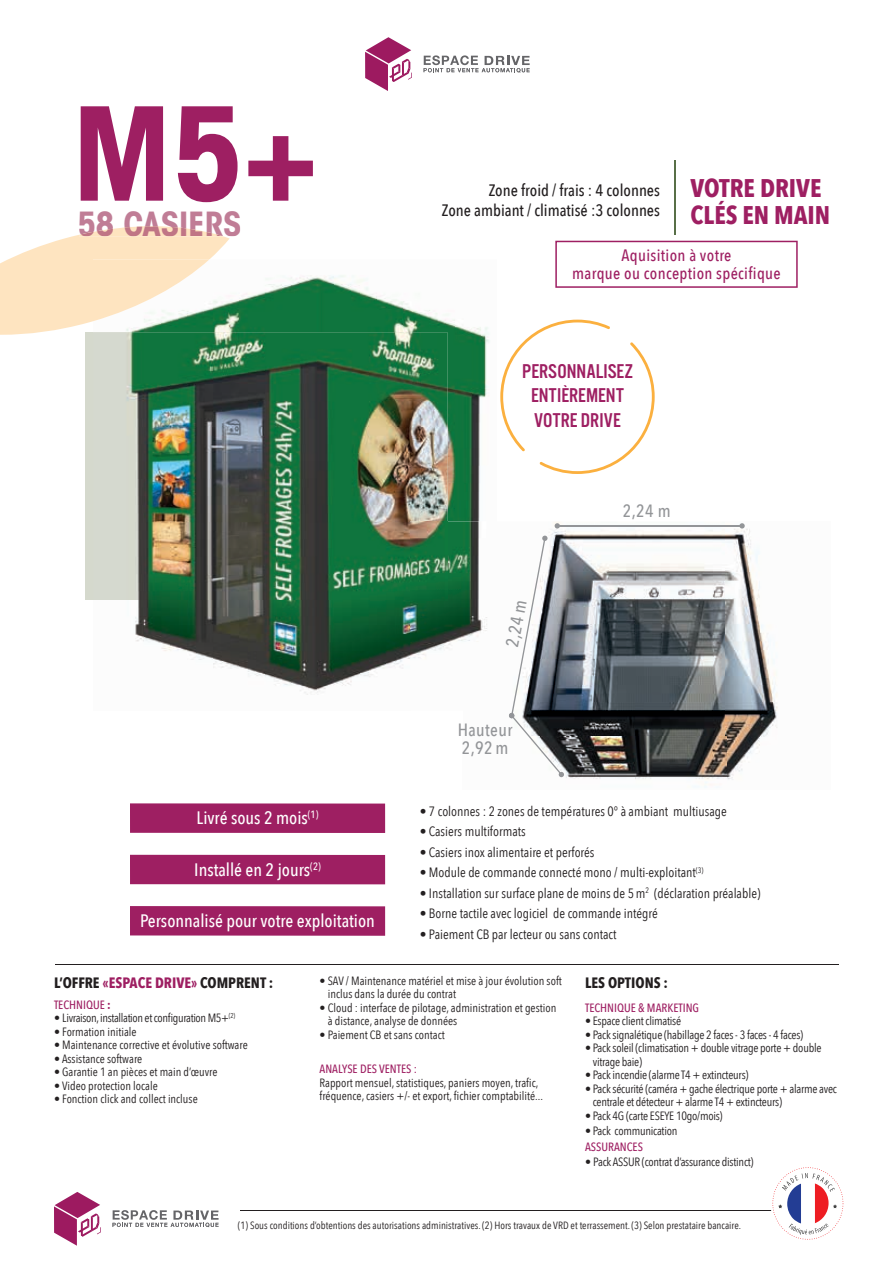
<style>
.page{position:relative;width:893px;height:1263px;background:#fff}
.page>*{position:absolute;margin:0;border:0;box-sizing:border-box;transform-origin:0 0}
.t1{font:700 condensed 127.5px "ITC Avant Garde Std";color:#9e1f62}
.t2{font:700 condensed 33px "ITC Avant Garde Std";color:#c07d96}
.t3{font:700 25.5px/27px "Avenir Next Condensed";color:#9e1f62}
.t4{font:20.7px/24.9px "Alternate Got No 3 D";color:#9e1f62;text-align:center}
.t5{font:500 18px "Avenir Next Condensed";color:#fff}
.t6{font:500 17.7px/17.7px "Avenir Next Condensed";letter-spacing:.02em;color:#939598}
.t7{font:500 16.5px/19.5px "Avenir Next Condensed";color:#231f20;text-align:right}
.t8{font:500 16.5px/18px "Avenir Next Condensed";letter-spacing:.02em;color:#9e1f62;text-align:center}
.t9{font:700 15px "Avenir Next Condensed";color:#231f20}
.t10{font:13.5px "Avenir Next Condensed";color:#231f20}
.t11{font:12px/13.5px "Avenir Next Condensed";color:#231f20}
.t12{font:12px/13.5px "Avenir Next Condensed";letter-spacing:-.02em;color:#231f20}
.t13{font:500 12px "Avenir Next Condensed";color:#9e1f62}
.t14{font:12px "Avenir Next Condensed";letter-spacing:-.03em;color:#231f20}
.t15{font:10.5px "Avenir Next Condensed";color:#231f20}
.s1{color:#9e1f62}
.s2{font-weight:700}
</style>
<div class="page">
<hr style="left:675px;top:161px;width:1px;height:74px;background:#586f47">
<div style="left:85px;top:332px;width:362px;height:268px;background:#d5d9cd"></div>
<svg style="left:0;top:226px;width:230px;height:109px"></svg>
<img style="left:544px;top:522px;width:234px;height:266px">
<hr style="left:557px;top:525px;width:185px;height:1px;background:#939598">
<svg style="left:555px;top:523px;width:5px;height:5px"></svg>
<svg style="left:739px;top:523px;width:6px;height:5px"></svg>
<svg style="left:509px;top:536px;width:55px;height:241px"></svg>
<hr style="left:240px;top:1210px;width:581px;height:1px;background:#231f20">
<svg style="left:54px;top:1192px;width:47px;height:54px"></svg>
<svg style="left:113px;top:1210px;width:106px;height:17px"></svg>
<div style="left:770px;top:1165px;width:75px;height:77px;background:#fff;border-radius:50%"></div>
<svg style="left:772px;top:1167px;width:71px;height:73px"></svg>
<svg style="left:365px;top:37px;width:47px;height:54px"></svg>
<svg style="left:424px;top:55px;width:106px;height:18px"></svg>
<svg style="left:500px;top:320px;width:155px;height:154px"></svg>
<img style="left:93px;top:259px;width:397px;height:262px">
<img style="left:93px;top:332px;width:354px;height:268px">
<img style="left:93px;top:259px;width:116px;height:62px">
<img style="left:135px;top:600px;width:275px;height:95px">
<img style="left:410px;top:521px;width:77px;height:137px">
<img style="left:410px;top:521px;width:37px;height:79px">
<svg style="left:555px;top:241px;width:243px;height:47px"></svg>
<hr style="left:55px;top:964px;width:784px;height:1px;background:#231f20">
<div style="left:130px;top:803px;width:255px;height:30px;background:#9e1f62"></div>
<div style="left:130px;top:855px;width:255px;height:29px;background:#9e1f62"></div>
<div style="left:130px;top:906px;width:255px;height:30px;background:#9e1f62"></div>
<h1 class="t1" style="left:72px;top:73px;width:248px">M5+</h1>
<h2 class="t2" style="left:77px;top:203px;width:165px">58 CASIERS</h2>
<h3 class="t5" style="left:197px;top:807px;width:123px">Livré sous 2 mois<sup>(1)</sup></h3>
<h3 class="t5" style="left:194px;top:858px;width:128px">Installé en 2 jours<sup>(2)</sup></h3>
<h3 class="t5" style="left:140px;top:910px;width:236px">Personnalisé pour votre exploitation</h3>
<h3 class="t7" style="left:442px;top:181px;width:220px">Zone froid / frais : 4 colonnes<br>Zone ambiant / climatisé :3 colonnes</h3>
<h3 class="t3" style="left:690px;top:175px;width:141px">VOTRE DRIVE<br>CLÉS EN MAIN</h3>
<h3 class="t8" style="left:572px;top:246px;width:210px">Aquisition à votre<br>marque ou conception spécifique</h3>
<h3 class="t4" style="left:522px;top:359px;width:112px">PERSONNALISEZ<br>ENTIÈREMENT<br>VOTRE DRIVE</h3>
<h3 class="t6" style="left:503px;top:645px;width:49px;rotate:-79deg">2,24 m</h3>
<h3 class="t6" style="left:458px;top:721px;width:56px">Hauteur<br>2,92 m</h3>
<h3 class="t6" style="left:623px;top:502px;width:49px">2,24 m</h3>
<p class="t10" style="left:420px;top:800px;width:309px">• 7 colonnes : 2 zones de températures 0° à ambiant multiusage</p>
<p class="t10" style="left:420px;top:820px;width:108px">• Casiers multiformats</p>
<p class="t10" style="left:420px;top:840px;width:176px">• Casiers inox alimentaire et perforés</p>
<p class="t10" style="left:420px;top:861px;width:285px">• Module de commande connecté mono / multi-exploitant<sup>(3)</sup></p>
<p class="t10" style="left:420px;top:881px;width:342px">• Installation sur surface plane de moins de 5 m<sup>2</sup> (déclaration préalable)</p>
<p class="t10" style="left:420px;top:902px;width:240px">• Borne tactile avec logiciel de commande intégré</p>
<p class="t10" style="left:420px;top:922px;width:198px">• Paiement CB par lecteur ou sans contact</p>
<p class="t9" style="left:54px;top:973px;width:221px">L’OFFRE <span class="s1">«ESPACE DRIVE»</span> COMPRENT :</p>
<p class="t13" style="left:54px;top:997px;width:58px">TECHNIQUE <span class="s2">:</span></p>
<p class="t14" style="left:54px;top:1008px;width:183px">• Livraison, installation et configuration M5+<sup>(2)</sup></p>
<p class="t11" style="left:54px;top:1024px;width:84px">• Formation initiale</p>
<p class="t11" style="left:54px;top:1038px;width:195px">• Maintenance corrective et évolutive software</p>
<p class="t11" style="left:54px;top:1051px;width:90px">• Assistance software</p>
<p class="t11" style="left:54px;top:1065px;width:165px">• Garantie 1 an pièces et main d’œuvre</p>
<p class="t11" style="left:54px;top:1078px;width:105px">• Video protection locale</p>
<p class="t11" style="left:54px;top:1092px;width:145px">• Fonction click and collect incluse</p>
<p class="t11" style="left:328px;top:973px;width:235px;text-indent:-8px">• SAV / Maintenance matériel et mise à jour évolution soft inclus dans la durée du contrat</p>
<p class="t11" style="left:328px;top:1000px;width:230px;text-indent:-8px">• Cloud : interface de pilotage, administration et gestion à distance, analyse de données</p>
<p class="t11" style="left:320px;top:1027px;width:127px">• Paiement CB et sans contact</p>
<p class="t13" style="left:320px;top:1062px;width:99px">ANALYSE DES VENTES :</p>
<p class="t11" style="left:320px;top:1075px;width:225px">Rapport mensuel, statistiques, paniers moyen, trafic, fréquence, casiers +/- et export, fichier comptabilité...</p>
<p class="t9" style="left:585px;top:973px;width:85px">LES OPTIONS :</p>
<p class="t13" style="left:585px;top:1000px;width:116px">TECHNIQUE &amp; MARKETING</p>
<p class="t12" style="left:585px;top:1014px;width:98px">• Espace client climatisé</p>
<p class="t12" style="left:585px;top:1027px;width:220px">• Pack signalétique (habillage 2 faces - 3 faces - 4 faces)</p>
<p class="t12" style="left:593px;top:1041px;width:230px;text-indent:-8px">• Pack soleil ( climatisation + double vitrage porte + double vitrage baie)</p>
<p class="t12" style="left:585px;top:1068px;width:165px">• Pack incendie (alarme T4 + extincteurs)</p>
<p class="t12" style="left:593px;top:1081px;width:246px;text-indent:-8px">• Pack sécurité (caméra + gache électrique porte + alarme avec centrale et détecteur + a larme T4 + extincteurs)</p>
<p class="t12" style="left:585px;top:1108px;width:139px">• Pack 4G (carte ESEYE 10go/mois)</p>
<p class="t12" style="left:585px;top:1123px;width:94px">• Pack communication</p>
<p class="t13" style="left:585px;top:1140px;width:59px">ASSURANCES</p>
<p class="t12" style="left:585px;top:1155px;width:170px">• Pack ASSUR (contrat d’assurance distinct)</p>
<p class="t15" style="left:238px;top:1216px;width:505px">(1) Sous conditions d’obtentions des autorisations administratives. (2) Hors travaux de VRD et terrassement. (3) Selon prestataire bancaire.</p>
</div>
